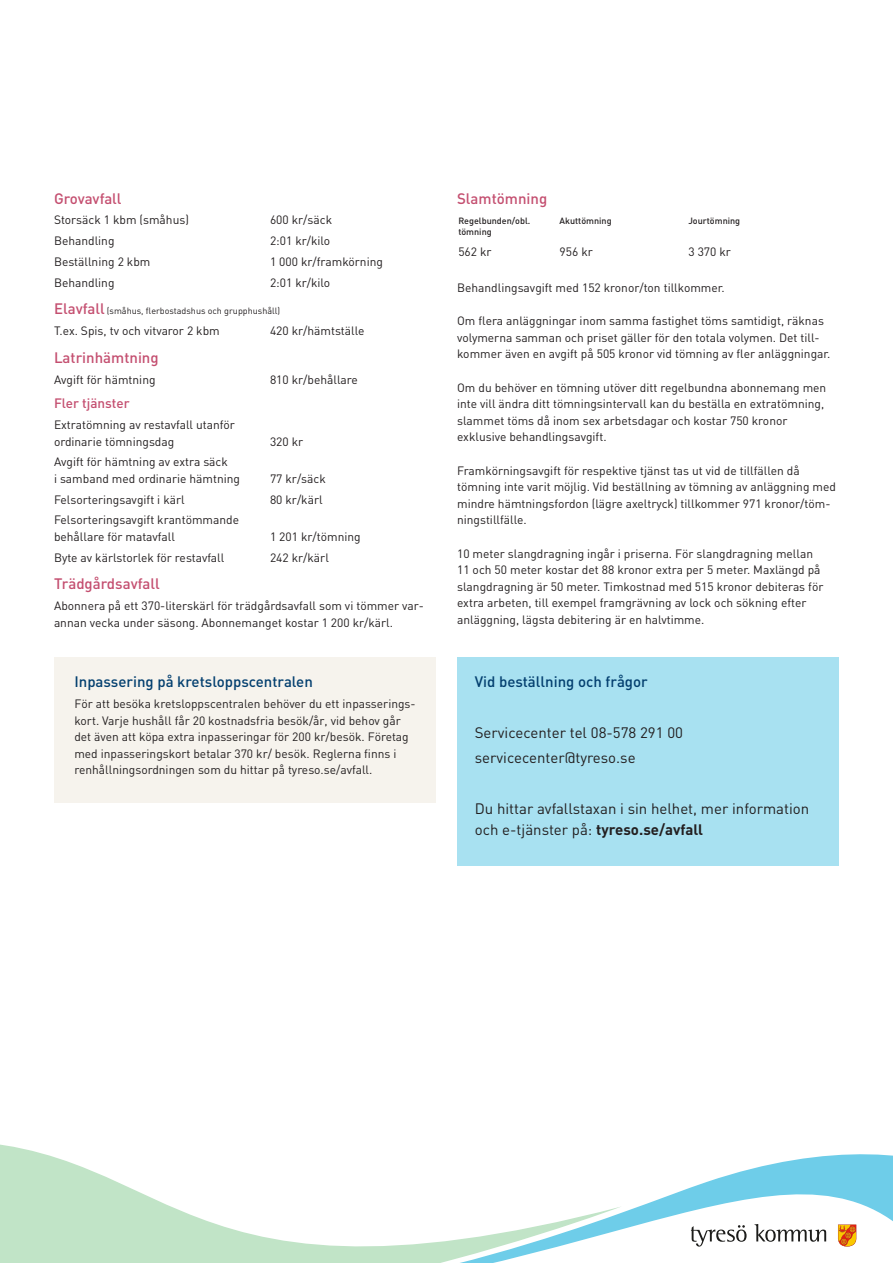
<style>
.page{position:relative;width:893px;height:1263px;background:#fff}
.page>*{position:absolute;margin:0;border:0;box-sizing:border-box;transform-origin:0 0}
.Brödtext{font:15px/21px "DIN";color:#231f20}
.Mellanrubrik_blå{font:500 15px "DIN";color:#033f6f}
.Mellanrubrik_rosa{font:500 15px "DIN";color:#c44f70}
.t1{font:500 13.5px "DIN";color:#c44f70}
.Brödtext_mer_avstånd{font:12px/16.5px "DIN";color:#231f20}
.Brödtext-2{font:12px/16.5px "DIN";color:#231f20}
.Mellanrubrik_rosa-2{font:9px "DIN";color:#231f20}
.Tabelltext{font:500 9px/10.8px "DIN";color:#231f20}
.s1{font-weight:500;font-size:15px;color:#c44f70}
.s2{font-weight:700}
</style>
<div class="page">
<div style="left:457px;top:657px;width:382px;height:209px;background:#a8e1f1"></div>
<div style="left:54px;top:657px;width:382px;height:146px;background:#f6f3ed"></div>
<svg style="left:0;top:1144px;width:121px;height:119px;background:#c9e7ce"></svg>
<svg style="left:121px;top:1154px;width:772px;height:109px"></svg>
<svg style="left:754px;top:1224px;width:72px;height:18px"></svg>
<svg style="left:691px;top:1225px;width:56px;height:21px"></svg>
<svg style="left:838px;top:1224px;width:18px;height:22px"></svg>
<h2 class="Mellanrubrik_rosa" style="left:54px;top:188px;width:69px">Grovavfall</h2>
<p class="Brödtext-2" style="left:54px;top:211px;width:136px">Storsäck 1 kbm (småhus)</p>
<p class="Brödtext-2" style="left:270px;top:211px;width:64px">600 kr/säck</p>
<p class="Brödtext-2" style="left:54px;top:232px;width:62px">Behandling</p>
<p class="Brödtext-2" style="left:270px;top:232px;width:62px">2:01 kr/kilo</p>
<p class="Brödtext-2" style="left:54px;top:253px;width:98px">Beställning 2 kbm</p>
<p class="Brödtext-2" style="left:270px;top:253px;width:114px">1 000 kr/framkörning</p>
<p class="Brödtext-2" style="left:54px;top:274px;width:62px">Behandling</p>
<p class="Brödtext-2" style="left:270px;top:274px;width:62px">2:01 kr/kilo</p>
<h2 class="Mellanrubrik_rosa-2" style="left:54px;top:305px;width:228px"><span class="s1">Elavfall</span> (småhus, flerbostadshus och grupphushåll)</h2>
<p class="Brödtext-2" style="left:54px;top:322px;width:167px">T.ex. Spis, tv och vitvaror 2 kbm</p>
<p class="Brödtext-2" style="left:270px;top:322px;width:96px">420 kr/hämtställe</p>
<h2 class="Mellanrubrik_rosa" style="left:54px;top:347px;width:106px">Latrinhämtning</h2>
<p class="Brödtext-2" style="left:54px;top:371px;width:103px">Avgift för hämtning</p>
<p class="Brödtext-2" style="left:270px;top:371px;width:89px">810 kr/behållare</p>
<p class="t1" style="left:54px;top:394px;width:77px">Fler tjänster</p>
<p class="Brödtext-2" style="left:54px;top:416px;width:182px">Extratömning av restavfall utanför ordinarie tömningsdag</p>
<p class="Brödtext-2" style="left:270px;top:433px;width:35px">320 kr</p>
<p class="Brödtext-2" style="left:54px;top:453px;width:188px">Avgift för hämtning av extra säck<br>i samband med ordinarie hämtning</p>
<p class="Brödtext-2" style="left:270px;top:470px;width:57px">77 kr/säck</p>
<p class="Brödtext-2" style="left:54px;top:491px;width:132px">Felsorteringsavgift i kärl</p>
<p class="Brödtext-2" style="left:270px;top:491px;width:54px">80 kr/kärl</p>
<p class="Brödtext-2" style="left:54px;top:511px;width:187px">Felsorteringsavgift krantömmande behållare för matavfall</p>
<p class="Brödtext-2" style="left:270px;top:528px;width:92px">1 201 kr/tömning</p>
<p class="Brödtext-2" style="left:54px;top:549px;width:172px">Byte av kärlstorlek för restavfall</p>
<p class="Brödtext-2" style="left:270px;top:549px;width:60px">242 kr/kärl</p>
<h2 class="Mellanrubrik_rosa" style="left:54px;top:574px;width:107px">Trädgårdsavfall</h2>
<p class="Brödtext-2" style="left:54px;top:597px;width:371px">Abonnera på ett 370-literskärl för trädgårdsavfall som vi tömmer var&shy;annan vecka under säsong. Abonnemanget kostar 1 200 kr/kärl.</p>
<h3 class="Mellanrubrik_blå" style="left:74px;top:672px;width:240px">Inpassering på kretsloppscentralen</h3>
<p class="Brödtext-2" style="left:74px;top:695px;width:343px">För att besöka kretsloppscentralen behöver du ett inpasserings&shy;kort. Varje hushåll får 20 kostnadsfria besök/år, vid behov går det även att köpa extra inpasseringar för 200 kr/besök. Företag med inpasseringskort betalar 370 kr/ besök. Reglerna finns i renhållningsordningen som du hittar på tyreso.se/avfall.</p>
<h2 class="Mellanrubrik_rosa" style="left:457px;top:188px;width:92px">Slamtömning</h2>
<p class="Tabelltext" style="left:458px;top:215px;width:74px">Regelbunden/obl. tömning</p>
<p class="Tabelltext" style="left:560px;top:215px;width:54px">Akuttömning</p>
<p class="Tabelltext" style="left:688px;top:215px;width:53px">Jourtömning</p>
<p class="Brödtext-2" style="left:458px;top:243px;width:35px">562 kr</p>
<p class="Brödtext-2" style="left:560px;top:243px;width:35px">956 kr</p>
<p class="Brödtext-2" style="left:688px;top:243px;width:44px">3 370 kr</p>
<p class="Brödtext_mer_avstånd" style="left:457px;top:279px;width:269px">Behandlingsavgift med 152 kronor/ton tillkommer.</p>
<p class="Brödtext_mer_avstånd" style="left:457px;top:312px;width:375px">Om flera anläggningar inom samma fastighet töms samtidigt, räknas volymerna samman och priset gäller för den totala volymen. Det till&shy;kommer även en avgift på 505 kronor vid tömning av fler anläggningar.</p>
<p class="Brödtext_mer_avstånd" style="left:457px;top:379px;width:371px">Om du behöver en tömning utöver ditt regelbundna abonnemang men inte vill ändra ditt tömningsintervall kan du beställa en extratömning, slammet töms då inom sex arbetsdagar och kostar 750 kronor exklusive behandlingsavgift.</p>
<p class="Brödtext_mer_avstånd" style="left:457px;top:462px;width:380px">Framkörningsavgift för respektive tjänst tas ut vid de tillfällen då tömning inte varit möjlig. Vid beställning av tömning av anläggning med mindre hämtningsfordon (lägre axeltryck) tillkommer 971 kronor/töm&shy;ningstillfälle.</p>
<p class="Brödtext_mer_avstånd" style="left:457px;top:545px;width:368px">10 meter slangdragning ingår i priserna. För slangdragning mellan 11 och 50 meter kostar det 88 kronor extra per 5 meter. Maxlängd på slangdragning är 50 meter. Timkostnad med 515 kronor debiteras för extra arbeten, till exempel framgrävning av lock och sökning efter anläggning, lägsta debitering är en halvtimme.</p>
<h3 class="Mellanrubrik_blå" style="left:475px;top:672px;width:175px">Vid beställning och frågor</h3>
<p class="Brödtext" style="left:475px;top:721px;width:210px">Servicecenter tel 08-578 291 00</p>
<p class="Brödtext" style="left:475px;top:747px;width:162px">servicecenter@tyreso.se</p>
<p class="Brödtext" style="left:475px;top:797px;width:336px">Du hittar avfallstaxan i sin helhet, mer information och e-tjänster på: <span class="s2">tyreso.se/avfall</span></p>
</div>
